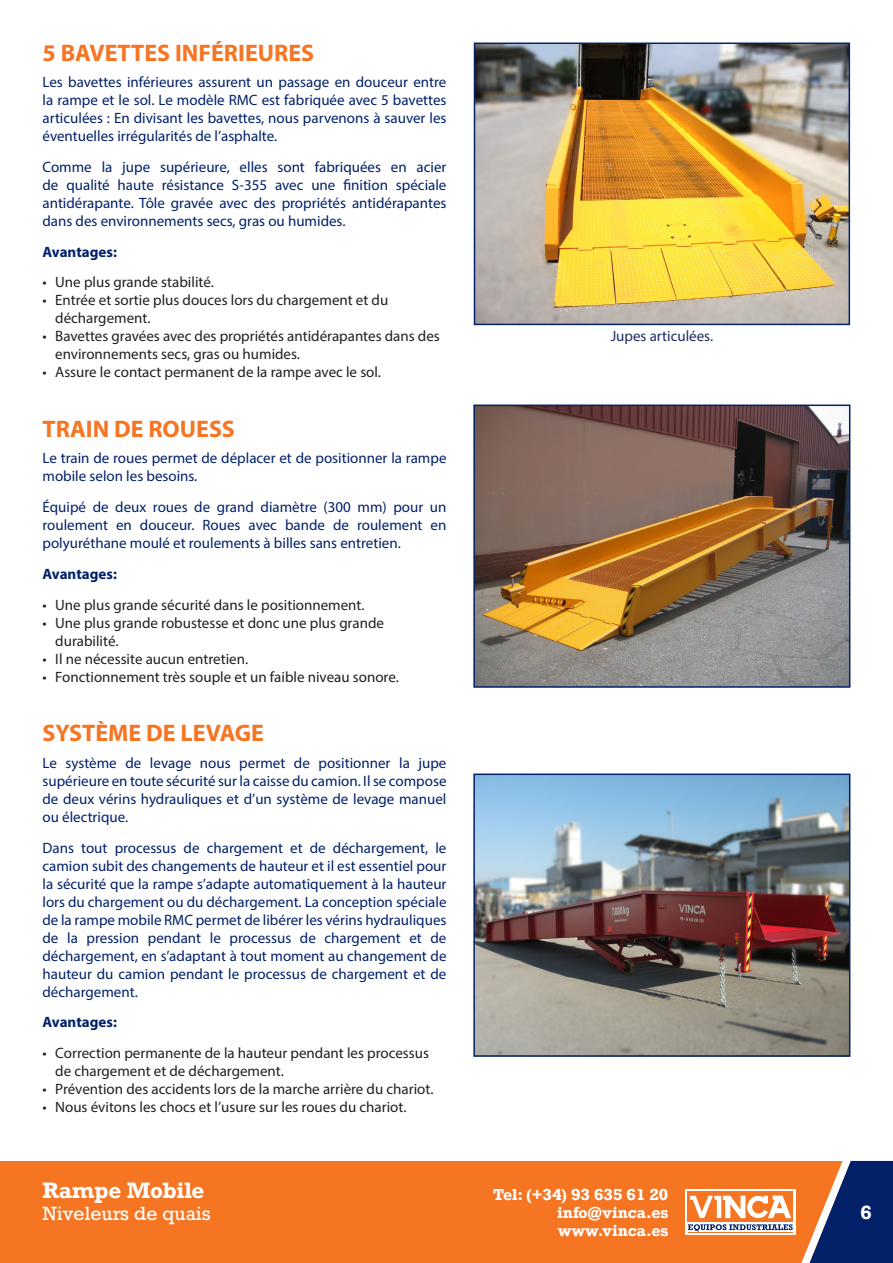
<style>
.page{position:relative;width:893px;height:1263px;background:#fff}
.page>*{position:absolute;margin:0;border:0;box-sizing:border-box;transform-origin:0 0}
.TEXT__h2{font:700 24px "Myriad Pro";color:#f57523}
.t1{font:700 21px "Rockwell";letter-spacing:-.02em;color:#fff}
.t2{font:18px "Rockwell";color:#fff}
.t3{font:700 18px "Rockwell";color:#fff}
.TEXT__base{font:15px/18px "Myriad Pro";color:#022169;text-align:justify}
.t4{font:15px/18px "Myriad Pro";color:#231f20}
.t5{font:700 15px/18px "Rockwell";color:#fff;text-align:justify}
.TEXT__h3{font:700 15px "Myriad Pro";color:#022169}
.TEXT__peu_de_foto{font:15px "Myriad Pro";color:#212b64}
</style>
<div class="page">
<div style="left:0;top:1161px;width:893px;height:102px;background:#f57523"></div>
<svg style="left:685px;top:1189px;width:3px;height:46px"></svg>
<img style="left:476px;top:407px;width:371px;height:278px">
<div style="left:473px;top:404px;width:377px;height:284px;border:2px solid #022169"></div>
<img style="left:477px;top:46px;width:370px;height:276px">
<div style="left:474px;top:43px;width:376px;height:282px;border:2px solid #022169"></div>
<img style="left:476px;top:776px;width:371px;height:278px">
<div style="left:473px;top:773px;width:377px;height:284px;border:2px solid #022169"></div>
<svg style="left:688px;top:1160px;width:205px;height:103px"></svg>
<p class="TEXT__h2" style="left:43px;top:37px;width:273px">5 BAVETTES INFÉRIEURES</p>
<p class="TEXT__base" style="left:43px;top:73px;width:405px">Les bavettes inférieures assurent un passage en douceur entre la rampe et le sol. Le modèle RMC est fabriquée avec 5 bavettes articulées : En divisant les bavettes, nous parvenons à sauver les éventuelles irrégularités de l’asphalte.</p>
<p class="TEXT__base" style="left:43px;top:158px;width:405px">Comme la jupe supérieure, elles sont fabriquées en acier de qualité haute résistance S-355 avec une finition spéciale antidérapante. Tôle gravée avec des propriétés antidérapantes dans des environnements secs, gras ou humides.</p>
<p class="TEXT__h3" style="left:43px;top:242px;width:76px">Avantages:</p>
<p class="t4" style="left:43px;top:273px;width:173px">• Une plus grande stabilité.</p>
<p class="t4" style="left:55px;top:291px;width:335px;text-indent:-13px">• Entrée et sortie plus douces lors du chargement et du déchargement.</p>
<p class="t4" style="left:55px;top:327px;width:386px;text-indent:-13px">• Bavettes gravées avec des propriétés antidérapantes dans des environnements secs, gras ou humides.</p>
<p class="t4" style="left:43px;top:363px;width:340px">• Assure le contact permanent de la rampe avec le sol.</p>
<p class="TEXT__h2" style="left:43px;top:413px;width:194px">TRAIN DE ROUESS</p>
<p class="TEXT__base" style="left:43px;top:449px;width:405px">Le train de roues permet de déplacer et de positionner la rampe mobile selon les besoins.</p>
<p class="TEXT__base" style="left:43px;top:498px;width:405px">Équipé de deux roues de grand diamètre (300 mm) pour un roulement en douceur. Roues avec bande de roulement en polyuréthane moulé et roulements à billes sans entretien.</p>
<p class="TEXT__h3" style="left:43px;top:564px;width:76px">Avantages:</p>
<p class="t4" style="left:43px;top:595px;width:324px">• Une plus grande sécurité dans le positionnement.</p>
<p class="t4" style="left:55px;top:613px;width:330px;text-indent:-13px">• Une plus grande robustesse et donc une plus grande durabilité.</p>
<p class="t4" style="left:43px;top:649px;width:207px">• Il ne nécessite aucun entretien.</p>
<p class="t4" style="left:43px;top:667px;width:358px">• Fonctionnement très souple et un faible niveau sonore.</p>
<p class="TEXT__h2" style="left:43px;top:717px;width:223px">SYSTÈME DE LEVAGE</p>
<p class="TEXT__base" style="left:43px;top:753px;width:405px">Le système de levage nous permet de positionner la jupe supérieure en toute sécurité sur la caisse du camion. Il se compose de deux vérins hydrauliques et d’un système de levage manuel ou électrique.</p>
<p class="TEXT__base" style="left:43px;top:838px;width:405px">Dans tout processus de chargement et de déchargement, le camion subit des changements de hauteur et il est essentiel pour la sécurité que la rampe s’adapte automatiquement à la hauteur lors du chargement ou du déchargement. La conception spéciale de la rampe mobile RMC permet de libérer les vérins hydrauliques de la pression pendant le processus de chargement et de déchargement, en s’adaptant à tout moment au changement de hauteur du camion pendant le processus de chargement et de déchargement.</p>
<p class="TEXT__h3" style="left:43px;top:1012px;width:76px">Avantages:</p>
<p class="t4" style="left:55px;top:1044px;width:375px;text-indent:-13px">• Correction permanente de la hauteur pendant les processus de chargement et de déchargement.</p>
<p class="t4" style="left:43px;top:1080px;width:393px">• Prévention des accidents lors de la marche arrière du chariot.</p>
<p class="t4" style="left:43px;top:1098px;width:365px">• Nous évitons les chocs et l’usure sur les roues du chariot.</p>
<p class="TEXT__peu_de_foto" style="left:611px;top:326px;width:104px">Jupes articulées.</p>
<h2 class="t1" style="left:43px;top:1177px;width:163px">Rampe Mobile</h2>
<p class="t2" style="left:43px;top:1202px;width:170px">Niveleurs de quais</p>
<p class="t3" style="left:860px;top:1200px;width:13px">6</p>
<p class="t5" style="left:557px;top:1185px;width:113px;text-indent:-64px">Tel: (+34) 93 635 61 20 info@vinca.es www.vinca.es</p>
</div>
